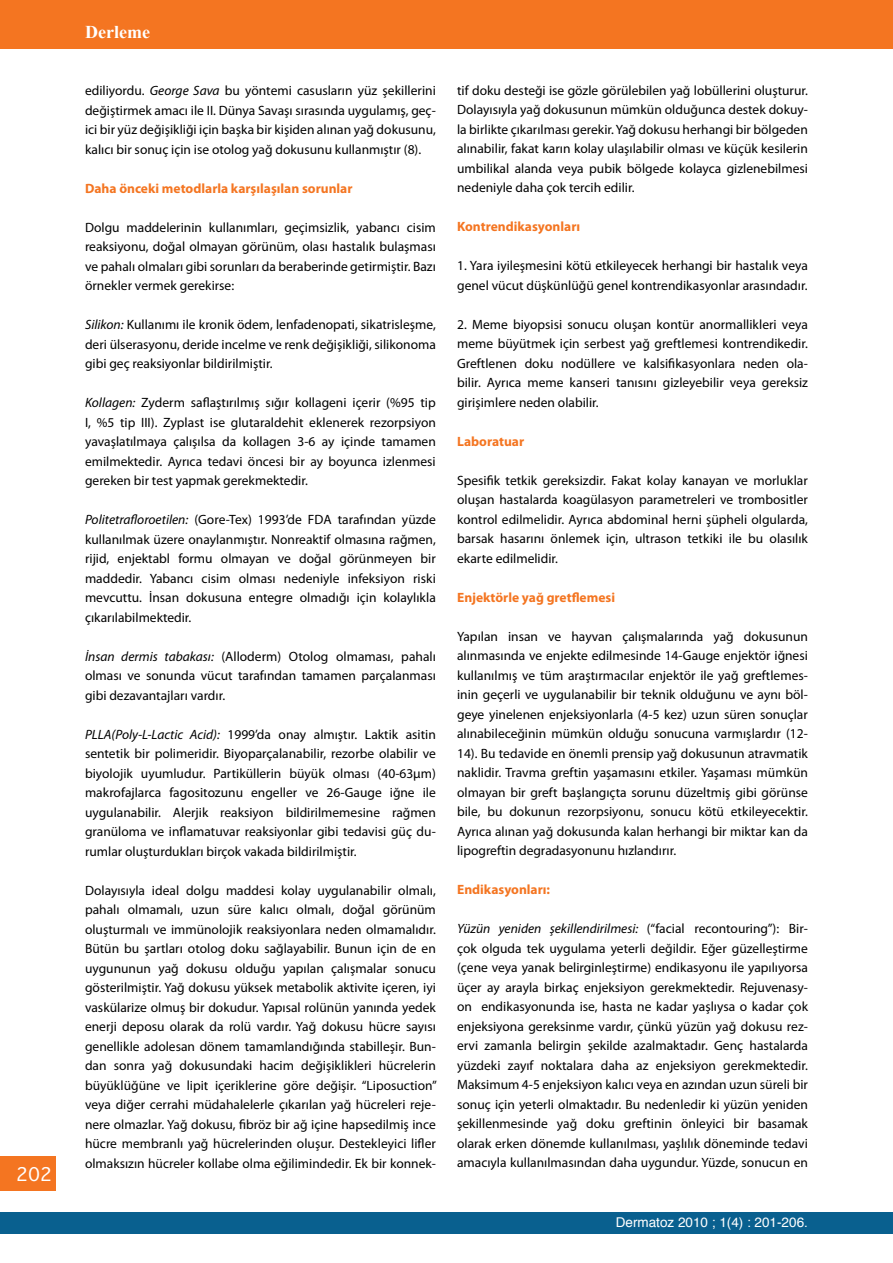
<style>
.page{position:relative;width:893px;height:1263px;background:#fff}
.page>*{position:absolute;margin:0;border:0;box-sizing:border-box;transform-origin:0 0}
.t1{font:700 18px "Times New Roman";color:#fff}
.t2{font:18px "Geneva";color:#fff}
.t3{font:13.5px/19.5px "Myriad Pro";color:#000;text-align:justify}
.t4{font:700 13.5px "Myriad Pro";color:#f47521}
.t5{font:13.5px "Helvetica";color:#fff}
.s1{font-style:italic}
</style>
<div class="page">
<div style="left:0;top:1157px;width:55px;height:34px;background:#f47521"></div>
<div style="left:0;top:0;width:893px;height:49px;background:#f47521"></div>
<div style="left:0;top:1212px;width:893px;height:21px;background:#09608f"></div>
<h1 class="t2" style="left:16px;top:1159px;width:38px">202</h1>
<h1 class="t1" style="left:85px;top:20px;width:66px">Derleme</h1>
<p class="t3" style="left:85px;top:81px;width:352px">ediliyordu. <span class="s1">George Sava</span> bu yöntemi casusların yüz şekillerini değiştirmek amacı ile II. Dünya Savaşı sırasında uygulamış, geç&shy;ici bir yüz değişikliği için başka bir kişiden alınan yağ dokusunu, kalıcı bir sonuç için ise otolog yağ dokusunu kullanmıştır (8).</p>
<p class="t4" style="left:85px;top:179px;width:269px">Daha önceki metodlarla karşılaşılan sorunlar</p>
<p class="t3" style="left:85px;top:217px;width:352px">Dolgu maddelerinin kullanımları, geçimsizlik, yabancı cisim reaksiyonu, doğal olmayan görünüm, olası hastalık bulaşması ve pahalı olmaları gibi sorunları da beraberinde getirmiştir. Bazı örnekler vermek gerekirse:</p>
<p class="t3" style="left:85px;top:315px;width:352px"><span class="s1">Silikon:</span> Kullanımı ile kronik ödem, lenfadenopati, sikatrisleşme, deri ülserasyonu, deride incelme ve renk değişikliği, silikonoma gibi geç reaksiyonlar bildirilmiştir.</p>
<p class="t3" style="left:85px;top:393px;width:352px"><span class="s1">Kollagen:</span> Zyderm saflaştırılmış sığır kollageni içerir (%95 tip I, %5 tip III). Zyplast ise glutaraldehit eklenerek rezorpsiyon yavaşlatılmaya çalışılsa da kollagen 3-6 ay içinde tamamen emilmektedir. Ayrıca tedavi öncesi bir ay boyunca izlenmesi gereken bir test yapmak gerekmektedir.</p>
<p class="t3" style="left:85px;top:510px;width:352px"><span class="s1">Politetrafloroetilen:</span> (Gore-Tex) 1993’de FDA tarafından yüzde kullanılmak üzere onaylanmıştır. Nonreaktif olmasına rağmen, rijid, enjektabl formu olmayan ve doğal görünmeyen bir maddedir. Yabancı cisim olması nedeniyle infeksiyon riski mevcuttu. İnsan dokusuna entegre olmadığı için kolaylıkla çıkarılabilmektedir.</p>
<p class="t3" style="left:85px;top:646px;width:352px"><span class="s1">İnsan dermis tabakası:</span> (Alloderm) Otolog olmaması, pahalı olması ve sonunda vücut tarafından tamamen parçalanması gibi dezavantajları vardır.</p>
<p class="t3" style="left:85px;top:724px;width:352px"><span class="s1">PLLA(Poly-L-Lactic Acid):</span> 1999’da onay almıştır. Laktik asitin sentetik bir polimeridir. Biyoparçalanabilir, rezorbe olabilir ve biyolojik uyumludur. Partiküllerin büyük olması (40-63µm) makrofajlarca fagositozunu engeller ve 26-Gauge iğne ile uygulanabilir. Alerjik reaksiyon bildirilmemesine rağmen granüloma ve inflamatuvar reaksiyonlar gibi tedavisi güç du&shy;rumlar oluşturdukları birçok vakada bildirilmiştir.</p>
<p class="t3" style="left:85px;top:880px;width:353px">Dolayısıyla ideal dolgu maddesi kolay uygulanabilir olmalı, pahalı olmamalı, uzun süre kalıcı olmalı, doğal görünüm oluşturmalı ve immünolojik reaksiyonlara neden olmamalıdır.<br>Bütün bu şartları otolog doku sağlayabilir. Bunun için de en uygununun yağ dokusu olduğu yapılan çalışmalar sonucu gösterilmiştir. Yağ dokusu yüksek metabolik aktivite içeren, iyi vaskülarize olmuş bir dokudur. Yapısal rolünün yanında yedek enerji deposu olarak da rolü vardır. Yağ dokusu hücre sayısı genellikle adolesan dönem tamamlandığında stabilleşir. Bun&shy;dan sonra yağ dokusundaki hacim değişiklikleri hücrelerin büyüklüğüne ve lipit içeriklerine göre değişir. “Liposuction” veya diğer cerrahi müdahalelerle çıkarılan yağ hücreleri reje&shy;nere olmazlar. Yağ dokusu, fibröz bir ağ içine hapsedilmiş ince hücre membranlı yağ hücrelerinden oluşur. Destekleyici lifler olmaksızın hücreler kollabe olma eğilimindedir. Ek bir konnek-</p>
<p class="t3" style="left:457px;top:80px;width:352px">tif doku desteği ise gözle görülebilen yağ lobüllerini oluşturur.<br>Dolayısıyla yağ dokusunun mümkün olduğunca destek dokuy&shy;la birlikte çıkarılması gerekir. Yağ dokusu herhangi bir bölgeden alınabilir, fakat karın kolay ulaşılabilir olması ve küçük kesilerin umbilikal alanda veya pubik bölgede kolayca gizlenebilmesi nedeniyle daha çok tercih edilir.</p>
<p class="t4" style="left:457px;top:218px;width:125px">Kontrendikasyonları</p>
<p class="t3" style="left:457px;top:256px;width:352px">1. Yara iyileşmesini kötü etkileyecek herhangi bir hastalık veya genel vücut düşkünlüğü genel kontrendikasyonlar arasındadır.</p>
<p class="t3" style="left:457px;top:314px;width:352px">2. Meme biyopsisi sonucu oluşan kontür anormallikleri veya meme büyütmek için serbest yağ greftlemesi kontrendikedir.<br>Greftlenen doku nodüllere ve kalsifikasyonlara neden ola&shy;bilir. Ayrıca meme kanseri tanısını gizleyebilir veya gereksiz girişimlere neden olabilir.</p>
<p class="t4" style="left:457px;top:433px;width:69px">Laboratuar</p>
<p class="t3" style="left:457px;top:470px;width:352px">Spesifik tetkik gereksizdir. Fakat kolay kanayan ve morluklar oluşan hastalarda koagülasyon parametreleri ve trombositler kontrol edilmelidir. Ayrıca abdominal herni şüpheli olgularda, barsak hasarını önlemek için, ultrason tetkiki ile bu olasılık ekarte edilmelidir.</p>
<p class="t4" style="left:457px;top:589px;width:159px">Enjektörle yağ gretflemesi</p>
<p class="t3" style="left:457px;top:626px;width:352px">Yapılan insan ve hayvan çalışmalarında yağ dokusunun alınmasında ve enjekte edilmesinde 14-Gauge enjektör iğnesi kullanılmış ve tüm araştırmacılar enjektör ile yağ greftlemes&shy;inin geçerli ve uygulanabilir bir teknik olduğunu ve aynı böl&shy;geye yinelenen enjeksiyonlarla (4-5 kez) uzun süren sonuçlar alınabileceğinin mümkün olduğu sonucuna varmışlardır (12- 14). Bu tedavide en önemli prensip yağ dokusunun atravmatik naklidir. Travma greftin yaşamasını etkiler. Yaşaması mümkün olmayan bir greft başlangıçta sorunu düzeltmiş gibi görünse bile, bu dokunun rezorpsiyonu, sonucu kötü etkileyecektir.<br>Ayrıca alınan yağ dokusunda kalan herhangi bir miktar kan da lipogreftin degradasyonunu hızlandırır.</p>
<p class="t4" style="left:457px;top:881px;width:94px">Endikasyonları:</p>
<p class="t3" style="left:457px;top:919px;width:352px"><span class="s1">Yüzün yeniden şekillendirilmesi:</span> (“facial recontouring”): Bir&shy;çok olguda tek uygulama yeterli değildir. Eğer güzelleştirme (çene veya yanak belirginleştirme) endikasyonu ile yapılıyorsa üçer ay arayla birkaç enjeksiyon gerekmektedir. Rejuvenasy&shy;on endikasyonunda ise, hasta ne kadar yaşlıysa o kadar çok enjeksiyona gereksinme vardır, çünkü yüzün yağ dokusu rez&shy;ervi zamanla belirgin şekilde azalmaktadır. Genç hastalarda yüzdeki zayıf noktalara daha az enjeksiyon gerekmektedir.<br>Maksimum 4-5 enjeksiyon kalıcı veya en azından uzun süreli bir sonuç için yeterli olmaktadır. Bu nedenledir ki yüzün yeniden şekillenmesinde yağ doku greftinin önleyici bir basamak olarak erken dönemde kullanılması, yaşlılık döneminde tedavi amacıyla kullanılmasından daha uygundur. Yüzde, sonucun en</p>
<p class="t5" style="left:616px;top:1211px;width:194px">Dermatoz 2010 ; 1(4) : 201-206.</p>
</div>
